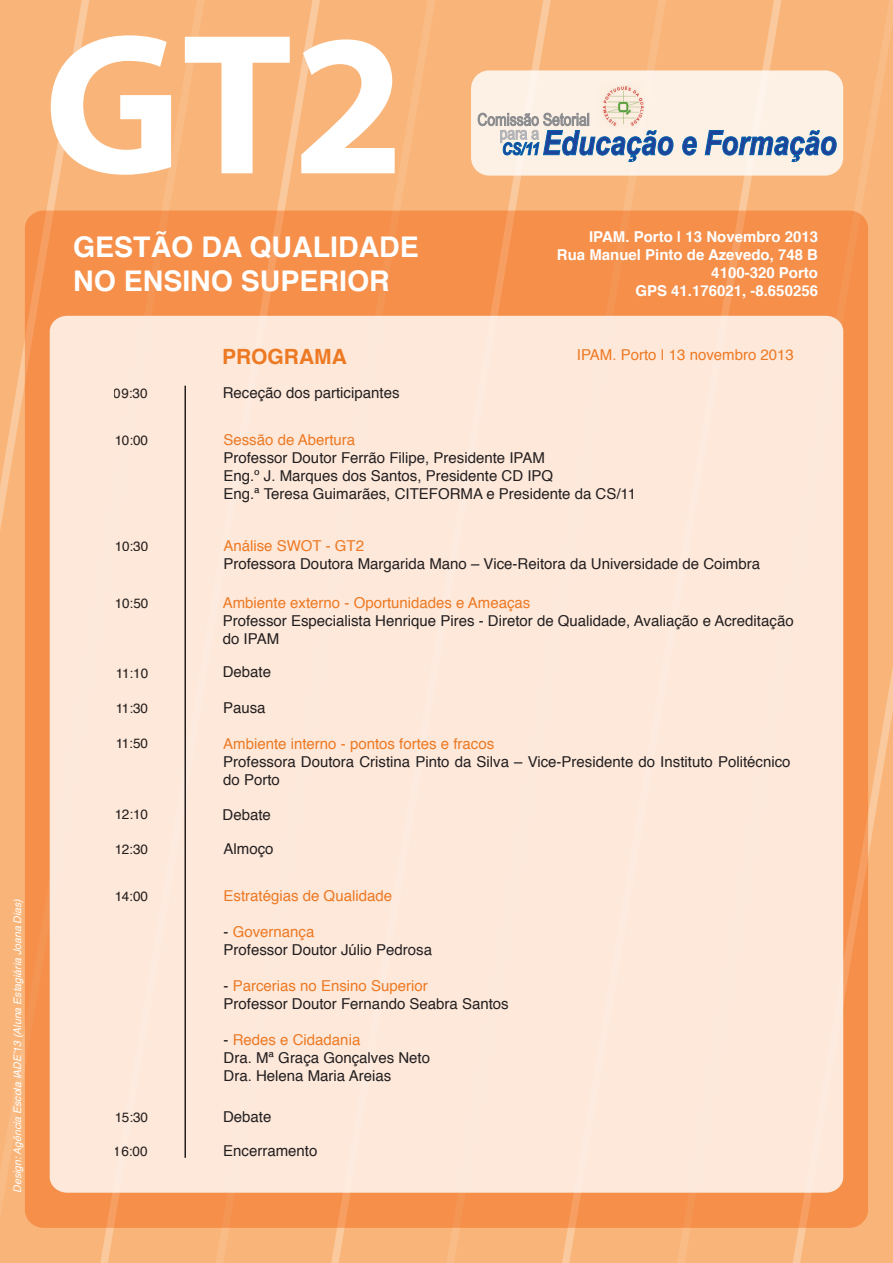
<style>
.page{position:relative;width:893px;height:1263px;background:#fff}
.page>*{position:absolute;margin:0;border:0;box-sizing:border-box;transform-origin:0 0}
.t1{font:700 202.5px "Myriad Pro";color:#fff}
.t2{font:700 28.5px/34.2px "Helvetica";color:#fff}
.t3{font:700 21px "Helvetica";color:#ed7923}
.t4{font:15px/18px "Helvetica";color:#231f20}
.t5{font:15px "Helvetica";color:#ed7923}
.t6{font:700 15px/18px "Helvetica";color:#fff;text-align:right}
.t7{font:13.5px "Helvetica";color:#231f20}
.t8{font:italic 10.5px "Helvetica";color:#fff}
.s1{color:#ed7923}
</style>
<div class="page">
<div style="left:108px;top:0;width:231px;height:1263px;background:#f9b579"></div>
<div style="left:339px;top:0;width:230px;height:1263px;background:#f9b579"></div>
<svg style="left:569px;top:0;width:231px;height:1263px;background:#f9b57a"></svg>
<svg style="left:0;top:0;width:82px;height:1263px;background:#f9b67b"></svg>
<div style="left:800px;top:0;width:93px;height:1263px;background:#f9b579"></div>
<div style="left:25px;top:211px;width:843px;height:1017px;background:#f58f4a;border-radius:18px"></div>
<div style="left:50px;top:316px;width:793px;height:877px;background:#fde8da"></div>
<div style="left:471px;top:70px;width:372px;height:106px;background:#fdf0e4;border-radius:18px"></div>
<svg style="left:682px;top:136px;width:15px;height:19px"></svg>
<svg style="left:705px;top:130px;width:131px;height:32px"></svg>
<svg style="left:478px;top:113px;width:195px;height:49px"></svg>
<img style="left:599px;top:86px;width:49px;height:41px">
<hr style="left:184px;top:386px;width:2px;height:772px;background:#231f20">
<p class="t8" style="left:9px;top:1193px;width:295px;rotate:-90deg">Design: Agência Escola IADE’13 (Aluna Estagiária Joana Dias)</p>
<h1 class="t1" style="left:44px;top:-27px;width:363px">GT2</h1>
<h2 class="t2" style="left:73px;top:230px;width:347px">GESTÃO DA QUALIDADE<br>NO ENSINO SUPERIOR</h2>
<p class="t6" style="left:557px;top:228px;width:263px">IPAM. Porto | 13 Novembro 2013<br>Rua Manuel Pinto de Azevedo, 748 B<br>4100-320 Porto<br>GPS 41.176021, -8.650256</p>
<h3 class="t3" style="left:222px;top:340px;width:126px">PROGRAMA</h3>
<p class="t5" style="left:577px;top:343px;width:219px">IPAM. Porto | 13 novembro 2013</p>
<p class="t7" style="left:114px;top:383px;width:35px">09:30</p>
<p class="t4" style="left:223px;top:384px;width:178px">Receção dos participantes</p>
<p class="t7" style="left:114px;top:430px;width:35px">10:00</p>
<p class="t5" style="left:223px;top:428px;width:133px">Sessão de Abertura</p>
<p class="t4" style="left:223px;top:449px;width:414px">Professor Doutor Ferrão Filipe, Presidente IPAM<br>Eng.º J. Marques dos Santos, Presidente CD IPQ<br>Eng.ª Teresa Guimarães, CITEFORMA e Presidente da CS/11</p>
<p class="t7" style="left:115px;top:535px;width:35px">10:30</p>
<p class="t5" style="left:223px;top:534px;width:142px">Análise SWOT - GT2</p>
<p class="t4" style="left:223px;top:555px;width:538px">Professora Doutora Margarida Mano – Vice-Reitora da Universidade de Coimbra</p>
<p class="t7" style="left:115px;top:593px;width:35px">10:50</p>
<p class="t5" style="left:223px;top:592px;width:309px">Ambiente externo - Oportunidades e Ameaças</p>
<p class="t4" style="left:223px;top:613px;width:572px">Professor Especialista Henrique Pires - Diretor de Qualidade, Avaliação e Acreditação do IPAM</p>
<p class="t7" style="left:115px;top:663px;width:34px">11:10</p>
<p class="t4" style="left:223px;top:663px;width:50px">Debate</p>
<p class="t7" style="left:115px;top:698px;width:34px">11:30</p>
<p class="t7" style="left:115px;top:733px;width:34px">11:50</p>
<p class="t4" style="left:223px;top:699px;width:44px">Pausa</p>
<p class="t5" style="left:223px;top:732px;width:272px">Ambiente interno - pontos fortes e fracos</p>
<p class="t4" style="left:223px;top:753px;width:569px">Professora Doutora Cristina Pinto da Silva – Vice-Presidente do Instituto Politécnico do Porto</p>
<p class="t4" style="left:223px;top:806px;width:50px">Debate</p>
<p class="t4" style="left:224px;top:840px;width:52px">Almoço</p>
<p class="t5" style="left:224px;top:884px;width:170px">Estratégias de Qualidade</p>
<p class="t4" style="left:224px;top:923px;width:210px">- <span class="s1">Governança<br></span>Professor Doutor Júlio Pedrosa</p>
<p class="t4" style="left:224px;top:977px;width:287px">- <span class="s1">Parcerias no Ensino Superior<br></span>Professor Doutor Fernando Seabra Santos</p>
<p class="t4" style="left:224px;top:1031px;width:208px">- <span class="s1">Redes e Cidadania<br></span>Dra. Mª Graça Gonçalves Neto<br>Dra. Helena Maria Areias</p>
<p class="t4" style="left:223px;top:1108px;width:50px">Debate</p>
<p class="t4" style="left:223px;top:1142px;width:96px">Encerramento</p>
<p class="t7" style="left:114px;top:804px;width:35px">12:10</p>
<p class="t7" style="left:114px;top:839px;width:35px">12:30</p>
<p class="t7" style="left:114px;top:886px;width:35px">14:00</p>
<p class="t7" style="left:114px;top:1107px;width:35px">15:30</p>
<p class="t7" style="left:114px;top:1141px;width:35px">16:00</p>
</div>
